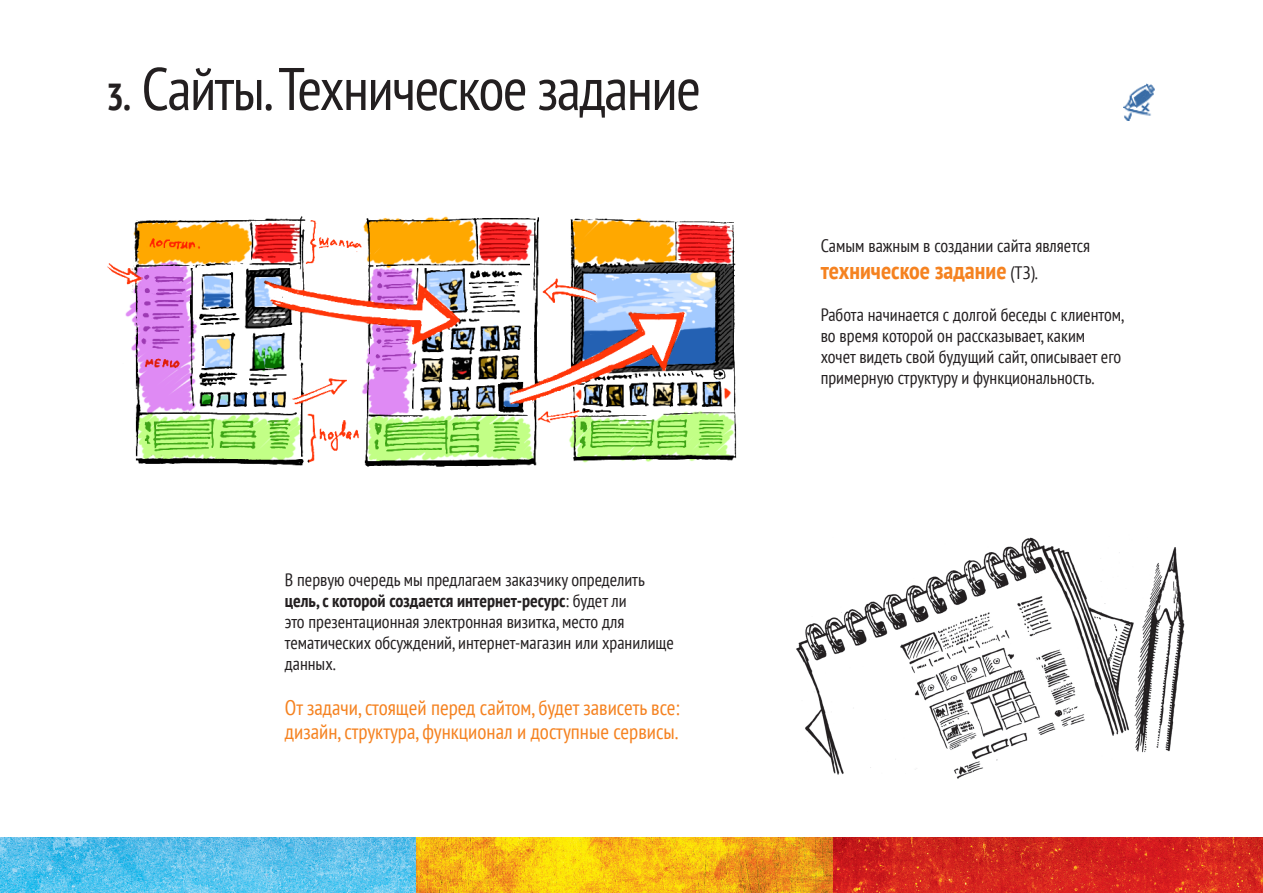
<style>
.page{position:relative;width:1263px;height:893px;background:#fff}
.page>*{position:absolute;margin:0;border:0;box-sizing:border-box;transform-origin:0 0}
.t1{font:condensed 60px "PT Sans";letter-spacing:-.025em;color:#231f20}
.t2{font:700 condensed 24px "PT Sans";color:#f58220}
.t3{font:condensed 21px/24px "PT Sans";color:#f58220}
.t4{font:condensed 18px/21px "PT Sans";color:#231f20}
.s1{font-weight:700;font-size:37.5px}
.s2{font-weight:700}
.s3{font-weight:400;font-size:18px;color:#231f20}
</style>
<div class="page">
<img style="left:0;top:838px;width:417px;height:55px">
<img style="left:417px;top:838px;width:416px;height:55px">
<svg style="left:833px;top:838px;width:430px;height:55px;background:#d4261e"></svg>
<img style="left:1123px;top:83px;width:32px;height:38px">
<img style="left:796px;top:537px;width:389px;height:242px">
<img style="left:107px;top:216px;width:630px;height:251px">
<p class="t1" style="left:106px;top:50px;width:596px"><span class="s1">3.</span> Сайты. Техническое задание</p>
<p class="t4" style="left:285px;top:568px;width:391px">В первую очередь мы предлагаем заказчику определить <span class="s2">цель, с которой создается интернет-ресурс</span>: будет ли<br>это презентационная электронная визитка, место для тематических обсуждений, интернет-магазин или хранилище данных.</p>
<p class="t3" style="left:285px;top:695px;width:396px">От задачи, стоящей перед сайтом, будет зависеть все: дизайн, структура, функционал и доступные сервисы.</p>
<p class="t4" style="left:821px;top:235px;width:271px">Самым важным в создании сайта является</p>
<p class="t2" style="left:821px;top:255px;width:219px">техническое задание <span class="s3">(ТЗ).</span></p>
<p class="t4" style="left:821px;top:304px;width:305px">Работа начинается с долгой беседы с клиентом, во время которой он рассказывает, каким хочет видеть свой будущий сайт, описывает его примерную структуру и функциональность.</p>
</div>
